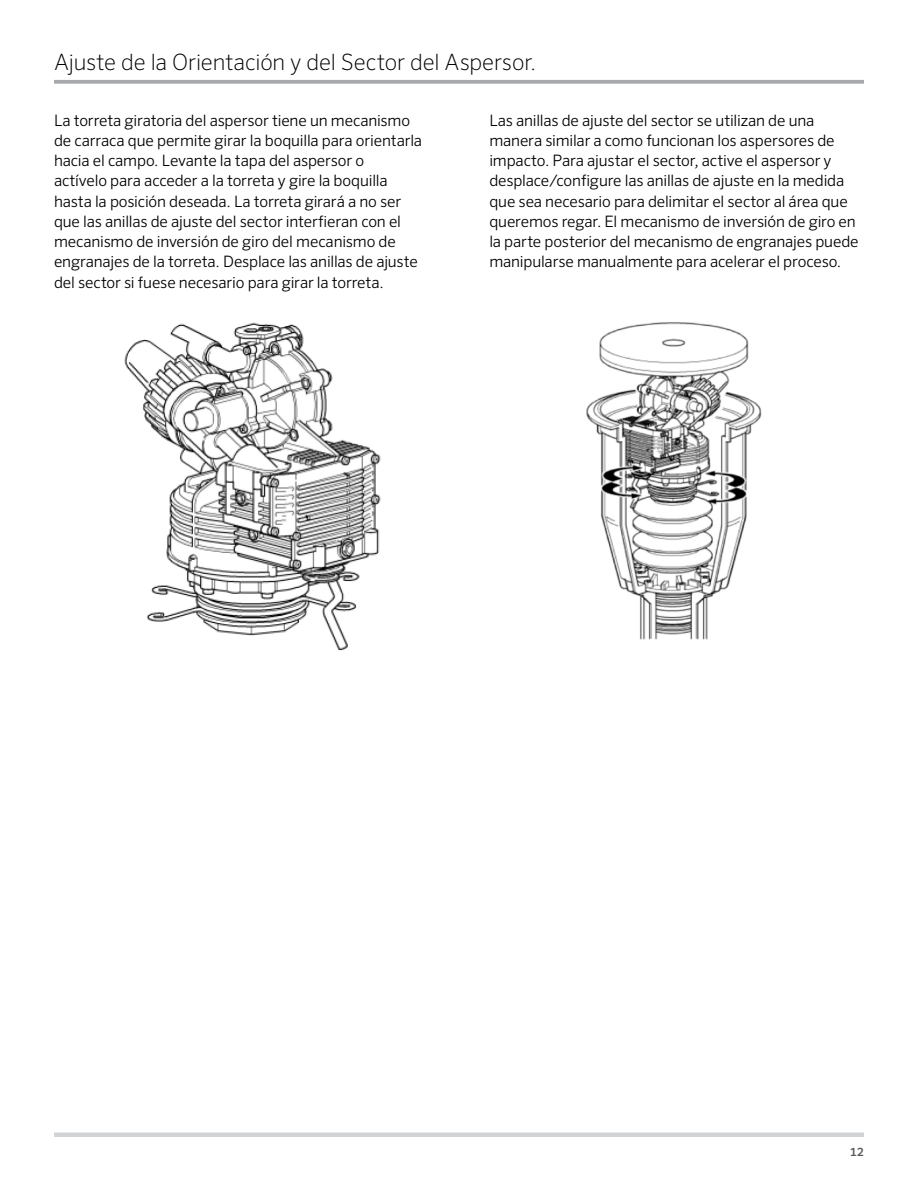
<style>
.page{position:relative;width:918px;height:1188px;background:#fff}
.page>*{position:absolute;margin:0;border:0;box-sizing:border-box;transform-origin:0 0}
.t1{font:200 22.5px "Sero Pro";letter-spacing:-.005em;color:#000}
.t2{font:300 15.75px/20.2px "Sero Pro";letter-spacing:-.01em;color:#000}
.t3{font:500 12px "Sero Pro";color:#585956}
</style>
<div class="page">
<div style="left:54px;top:1132px;width:810px;height:5px;background:#d1d3d4"></div>
<img style="left:586px;top:322px;width:176px;height:318px">
<img style="left:124px;top:322px;width:257px;height:329px">
<svg style="left:54px;top:80px;width:810px;height:4px;background:#aeb0b2"></svg>
<h1 class="t1" style="left:54px;top:49px;width:484px">Ajuste de la Orientación y del Sector del Aspersor.</h1>
<p class="t2" style="left:54px;top:110px;width:370px">La torreta giratoria del aspersor tiene un mecanismo de carraca que permite girar la boquilla para orientarla hacia el campo. Levante la tapa del aspersor o<br>actívelo para acceder a la torreta y gire la boquilla hasta la posición deseada. La torreta girará a no ser que las anillas de ajuste del sector interfieran con el mecanismo de inversión de giro del mecanismo de engranajes de la torreta. Desplace las anillas de ajuste del sector si fuese necesario para girar la torreta.</p>
<p class="t2" style="left:489px;top:110px;width:371px">Las anillas de ajuste del sector se utilizan de una manera similar a como funcionan los aspersores de impacto. Para ajustar el sector, active el aspersor y desplace/configure las anillas de ajuste en la medida que sea necesario para delimitar el sector al área que queremos regar. El mecanismo de inversión de giro en la parte posterior del mecanismo de engranajes puede manipularse manualmente para acelerar el proceso.</p>
<p class="t3" style="left:850px;top:1145px;width:15px">12</p>
</div>
